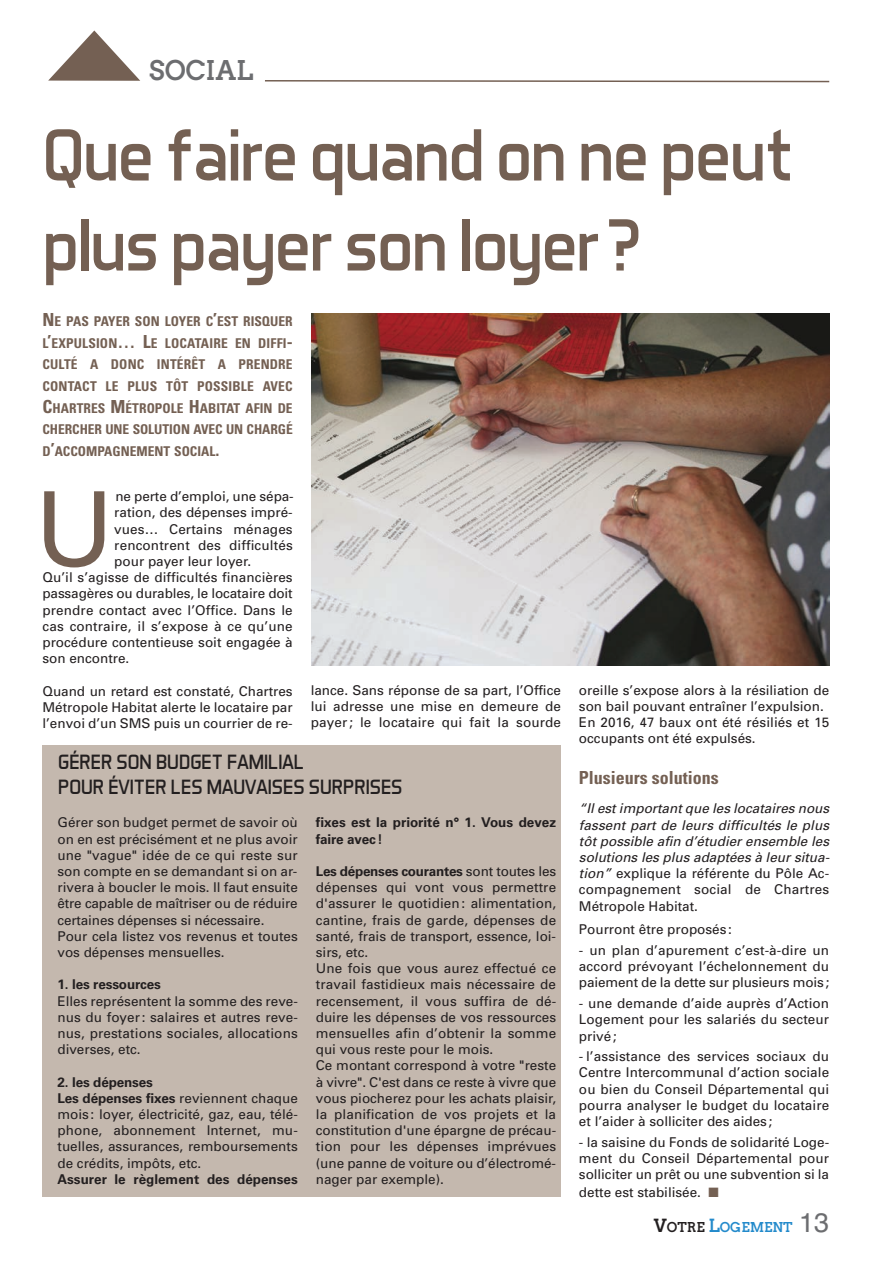
<style>
.page{position:relative;width:893px;height:1263px;background:#fff}
.page>*{position:absolute;margin:0;border:0;box-sizing:border-box;transform-origin:0 0}
.t1{font:103.35px "Univers";color:#746053}
.t2{font:75px/90px "Aero Matics";letter-spacing:-.025em;color:#746053}
.t3{font:700 27px "Twentytwelve Slab";color:#6c6d70}
.t4{font:21px/25.2px "Aero Matics";color:#231f20}
.t5{font:700 condensed 18px "Univers";color:#746053}
.t6{font:13.5px/16.2px "Univers";color:#231f20;text-align:justify}
.t7{font:italic 13.5px/16.2px "Univers";letter-spacing:.005em;color:#231f20}
.t8{font:700 condensed 13.5px/21.8px "Univers";letter-spacing:-.005em;color:#746053;text-align:justify}
.t9{font:700 13.5px/16.2px "Univers";color:#231f20}
.t10{font:700 13.5px "Twentytwelve Slab";color:#238acb}
.s1{font-size:18px}
.s2{font-style:normal}
.s3{color:#746053}
.s4{font-size:18px;color:#231f20}
.s5{color:#231f20}
.s6{font-family:"Helvetica";font-weight:400;font-size:27px;color:#6c6d70}
.s7{font-weight:700}
</style>
<div class="page">
<svg style="left:48px;top:30px;width:92px;height:51px"></svg>
<svg style="left:265px;top:80px;width:565px;height:3px"></svg>
<img style="left:312px;top:313px;width:517px;height:352px">
<div style="left:43px;top:746px;width:518px;height:451px;background:#c4b8ae"></div>
<h3 class="t3" style="left:149px;top:55px;width:106px">SOCIAL</h3>
<h2 class="t2" style="left:43px;top:117px;width:753px">Que faire quand on ne peut plus payer son loyer?</h2>
<p class="t8" style="left:43px;top:312px;width:252px"><span class="s1">N</span>E PAS PAYER SON LOYER C<span class="s1">’</span>EST RISQUER L<span class="s1">’</span>EXPULSION<span class="s1">… L</span>E LOCATAIRE EN DIFFI<span class="s1">-</span>CULTÉ A DONC INTÉRÊT A PRENDRE CONTACT LE PLUS TÔT POSSIBLE AVEC <span class="s1">C</span>HARTRES <span class="s1">M</span>ÉTROPOLE <span class="s1">H</span>ABITAT AFIN DE CHERCHER UNE SOLUTION AVEC UN CHARGÉ D<span class="s1">’</span>ACCOMPAGNEMENT SOCIAL<span class="s1">.</span></p>
<h1 class="t1" style="left:34px;top:491px;width:82px">U</h1>
<p class="t6" style="left:115px;top:489px;width:180px">ne perte d’emploi, une sépa-</p>
<p class="t6" style="left:114px;top:506px;width:180px">ration, des dépenses impré-</p>
<p class="t6" style="left:114px;top:522px;width:180px">vues… Certains ménages</p>
<p class="t6" style="left:114px;top:538px;width:180px">rencontrent des difficultés</p>
<p class="t6" style="left:114px;top:554px;width:138px">pour payer leur loyer.</p>
<p class="t6" style="left:43px;top:570px;width:252px">Qu’il s’agisse de difficultés financières</p>
<p class="t6" style="left:43px;top:587px;width:252px">passagères ou durables, le locataire doit</p>
<p class="t6" style="left:43px;top:603px;width:252px">prendre contact avec l’Office. Dans le</p>
<p class="t6" style="left:43px;top:619px;width:252px">cas contraire, il s’expose à ce qu’une</p>
<p class="t6" style="left:43px;top:635px;width:252px">procédure contentieuse soit engagée à</p>
<p class="t6" style="left:43px;top:651px;width:88px">son encontre.</p>
<p class="t6" style="left:43px;top:684px;width:252px">Quand un retard est constaté, Chartres Métropole Habitat alerte le locataire par l’envoi d’un SMS puis un courrier de re-</p>
<p class="t6" style="left:311px;top:683px;width:252px">lance. Sans réponse de sa part, l’Office lui adresse une mise en demeure de payer; le locataire qui fait la sourde</p>
<p class="t6" style="left:579px;top:683px;width:252px;text-align:left">oreille s’expose alors à la résiliation de son bail pouvant entraîner l’expulsion.<br>En 2016, 47 baux ont été résiliés et 15 occupants ont été expulsés.</p>
<h3 class="t5" style="left:579px;top:771px;width:141px">Plusieurs solutions</h3>
<p class="t7" style="left:579px;top:802px;width:254px">“Ilestimportantque les locataires nous fassent part de leurs difficultés le plus tôt possible afin d’étudier ensemble les solutions les plus adaptées à leur situa&shy;tion” <span class="s2">explique la référente du Pôle Ac&shy;compagnement social de Chartres Métropole Habitat.</span></p>
<p class="t6" style="left:579px;top:923px;width:154px">Pourront être proposés:</p>
<p class="t6" style="left:579px;top:943px;width:252px">- un plan d’apurement c’est-à-dire un accord prévoyant l’échelonnement du paiement de la dette sur plusieurs mois;</p>
<p class="t6" style="left:579px;top:996px;width:252px">- une demande d’aide auprès d’Action Logement pour les salariés du secteur privé;</p>
<p class="t6" style="left:579px;top:1049px;width:252px">- l’assistance des services sociaux du Centre Intercommunal d’action sociale ou bien du Conseil Départemental qui pourra analyser le budget du locataire et l’aider à solliciter des aides;</p>
<p class="t6" style="left:579px;top:1135px;width:252px">- la saisine du Fonds de solidarité Loge&shy;ment du Conseil Départemental pour solliciter un prêt ou une subvention si la</p>
<p class="t6" style="left:579px;top:1185px;width:141px">dette est stabilisée. <span class="s3">■</span></p>
<p class="t10" style="left:654px;top:1219px;width:177px"><span class="s4">V</span><span class="s5">OTRE</span> <span class="s1">L</span>OGEMENT <span class="s6">13</span></p>
<h3 class="t4" style="left:58px;top:751px;width:346px">GÉRER SON BUDGET FAMILIAL<br>POUR ÉVITER LES MAUVAISES SURPRISES</h3>
<p class="t6" style="left:58px;top:816px;width:242px;text-align:left">Gérer son budget permet de savoir où on en est précisément et ne plus avoir une "vague" idée de ce qui reste sur son compte en se demandant si on ar&shy;rivera à boucler le mois. Il faut ensuite être capable de maîtriser ou de réduire certaines dépenses si nécessaire.<br>Pour cela listez vos revenus et toutes vos dépenses mensuelles.</p>
<p class="t9" style="left:58px;top:978px;width:105px">1. les ressources</p>
<p class="t6" style="left:58px;top:994px;width:242px">Elles représentent la somme des reve&shy;nus du foyer: salaires et autres reve&shy;nus, prestations sociales, allocations diverses, etc.</p>
<p class="t6" style="left:58px;top:1075px;width:242px;text-align:left"><span class="s7">2. les dépenses<br>Les dépenses fixes</span> reviennent chaque mois: loyer, électricité, gaz, eau, télé&shy;phone, abonnement Internet, mu&shy;tuelles, assurances, remboursements de crédits, impôts, etc.</p>
<p class="t9" style="left:58px;top:1172px;width:242px">Assurer le règlement des dépenses</p>
<p class="t9" style="left:316px;top:816px;width:242px">fixes est la priorité n° 1. Vous devez faire avec!</p>
<p class="t6" style="left:316px;top:864px;width:242px;text-align:left"><span class="s7">Les dépenses courantes</span> sont toutes les dépenses qui vont vous permettre d'assurer le quotidien: alimentation, cantine, frais de garde, dépenses de santé, frais de transport, essence, loi&shy;sirs, etc.<br>Une fois que vous aurez effectué ce travail fastidieux mais nécessaire de recensement, il vous suffira de dé&shy;duire les dépenses de vos ressources mensuelles afin d’obtenir la somme qui vous reste pour le mois.<br>Ce montant correspond à votre "reste à vivre". C'est dans ce reste à vivre que vous piocherez pour les achats plaisir, la planification de vos projets et la constitution d'une épargne de précau&shy;tion pour les dépenses imprévues (une panne de voiture ou d’électromé&shy;nager par exemple).</p>
</div>
